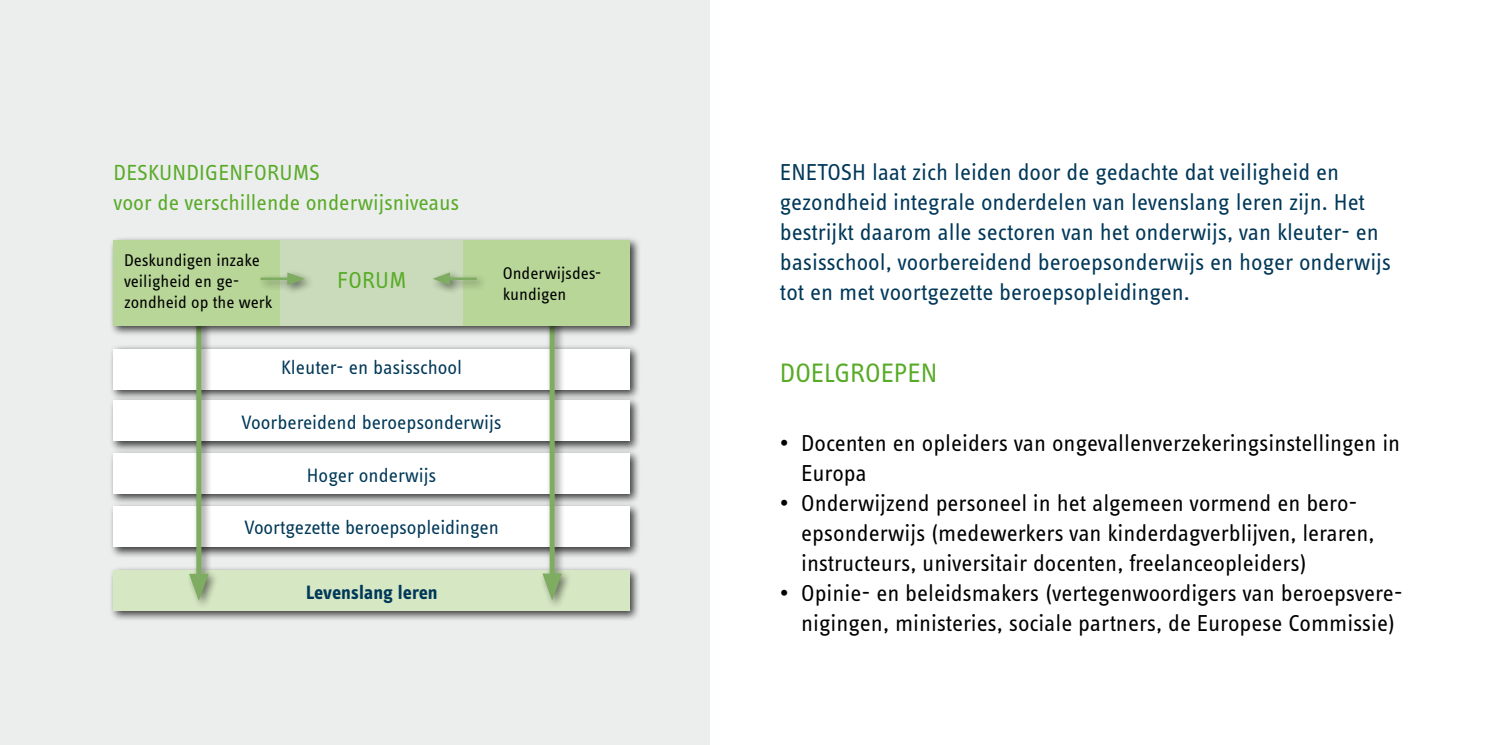
<style>
.page{position:relative;width:1489px;height:745px;background:#fff}
.page>*{position:absolute;margin:0;border:0;box-sizing:border-box;transform-origin:0 0}
.t1{font:27.5px "Info OT Text";color:#58ab27}
.t2{font:23.75px/30px "Info OT Text";color:#000}
.t3{font:23.75px/30px "Info OT Text";color:#003859}
.t4{font:23.75px "Info OT Text";color:#58ab27}
.t5{font:22.5px/30px "Info OT Text";color:#58ab27;text-align:center}
.t6{font:20px "Info OT Text";letter-spacing:-.005em;color:#003859}
.t7{font:700 20px "Info OT Text";color:#003859}
.t8{font:17.5px/21px "Info OT Text";color:#000}
</style>
<div class="page">
<div style="left:0;top:0;width:709px;height:744px;background:#eceded"></div>
<div style="left:109px;top:344px;width:532px;height:57px;background:#000;opacity:.75"></div>
<div style="left:113px;top:348px;width:517px;height:41px;background:#fff"></div>
<div style="left:109px;top:396px;width:532px;height:56px;background:#000;opacity:.75"></div>
<div style="left:113px;top:400px;width:517px;height:41px;background:#fff"></div>
<div style="left:109px;top:448px;width:532px;height:57px;background:#000;opacity:.75"></div>
<div style="left:113px;top:452px;width:517px;height:41px;background:#fff"></div>
<div style="left:109px;top:501px;width:532px;height:57px;background:#000;opacity:.75"></div>
<div style="left:113px;top:506px;width:517px;height:41px;background:#fff"></div>
<div style="left:109px;top:565px;width:531px;height:57px;background:#000;opacity:.75"></div>
<div style="left:113px;top:569px;width:516px;height:41px;background:#d6e7c3"></div>
<div style="left:185px;top:270px;width:33px;height:340px;background:#000;opacity:.5"></div>
<div style="left:196px;top:274px;width:5px;height:309px;background:#7eac61"></div>
<svg style="left:189px;top:573px;width:19px;height:27px"></svg>
<div style="left:538px;top:269px;width:33px;height:341px;background:#000;opacity:.5"></div>
<div style="left:549px;top:274px;width:5px;height:308px;background:#7eac61"></div>
<svg style="left:542px;top:573px;width:20px;height:27px"></svg>
<div style="left:109px;top:236px;width:532px;height:101px;background:#000;opacity:.75"></div>
<div style="left:113px;top:240px;width:517px;height:85px;background:#c9dbba"></div>
<div style="left:463px;top:240px;width:167px;height:85px;background:#b8d698"></div>
<div style="left:113px;top:240px;width:167px;height:85px;background:#b8d698"></div>
<div style="left:256px;top:268px;width:58px;height:27px;background:#000;opacity:.5"></div>
<hr style="left:260px;top:277px;width:31px;height:3px;background:#7eac61">
<svg style="left:287px;top:272px;width:18px;height:13px"></svg>
<div style="left:428px;top:268px;width:58px;height:27px;background:#000;opacity:.5"></div>
<hr style="left:446px;top:277px;width:31px;height:3px;background:#7eac61">
<svg style="left:432px;top:272px;width:18px;height:13px"></svg>
<p class="t5" style="left:113px;top:157px;width:347px">foru ms<br>voor de verschillende onderwijsniveaus</p>
<p class="t5" style="left:113px;top:157px;width:26px">Deskundigen</p>
<p class="t8" style="left:124px;top:249px;width:150px">Deskundigen inzake veiligheid en ge&shy;zondheid op the werk</p>
<p class="t4" style="left:337px;top:265px;width:71px">forum</p>
<p class="t6" style="left:281px;top:355px;width:183px">Kleuter- en basisschool</p>
<p class="t8" style="left:503px;top:262px;width:100px">Onderwijsdes&shy;kundigen</p>
<p class="t6" style="left:241px;top:409px;width:262px">Voorbereidend beroepsonderwijs</p>
<p class="t6" style="left:307px;top:462px;width:131px">Hoger onderwijs</p>
<p class="t6" style="left:244px;top:514px;width:256px">Voortgezette beroepsopleidingen</p>
<p class="t7" style="left:306px;top:579px;width:133px">Levenslang leren</p>
<p class="t3" style="left:780px;top:157px;width:612px">ENETOSH laat zich leiden door de gedachte dat veiligheid en gezondheid integrale onderdelen van levenslang leren zijn. Het bestrijkt daarom alle sectoren van het onderwijs, van kleuter- en basisschool, voorbereidend beroepsonderwijs en hoger onderwijs tot en met voortgezette beroepsopleidingen.</p>
<p class="t1" style="left:780px;top:356px;width:159px">DOELGROEPEN</p>
<p class="t2" style="left:801px;top:427px;width:600px;text-indent:-21px">• Docenten en opleiders van ongevallenverzekeringsinstellingen in<br>Europa</p>
<p class="t2" style="left:801px;top:487px;width:575px;text-indent:-21px">• Onderwijzend personeel in het algemeen vormend en bero&shy;epsonderwijs (medewerkers van kinderdagverblijven, leraren, instructeurs, universitair docenten, freelanceopleiders)</p>
<p class="t2" style="left:780px;top:577px;width:624px;text-align:center">• Opinie- en beleidsmakers (vertegenwoordigers van beroepsvere&shy;nigingen, ministeries, sociale partners, de Europese Commissie)</p>
</div>
